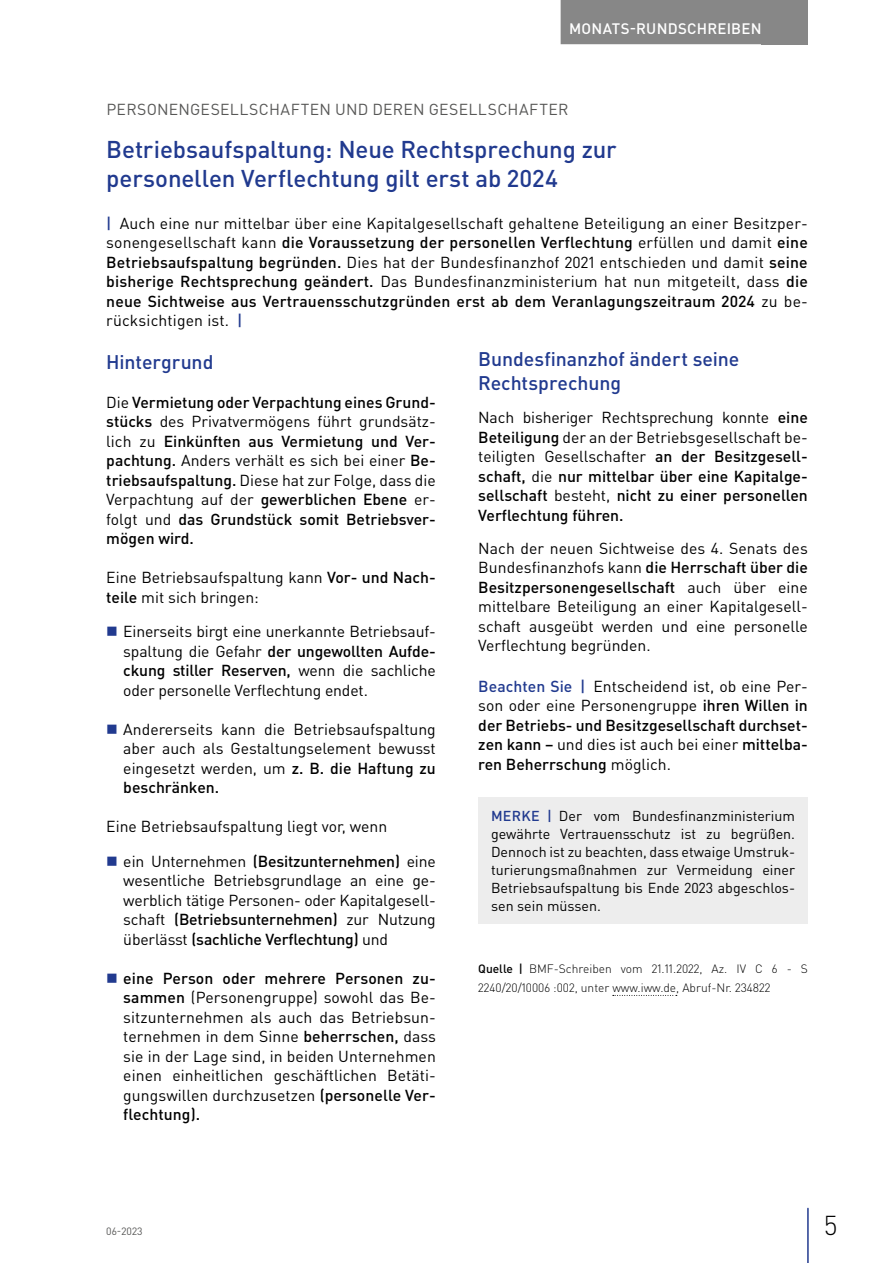
<style>
.page{position:relative;width:893px;height:1263px;background:#fff}
.page>*{position:absolute;margin:0;border:0;box-sizing:border-box;transform-origin:0 0}
.t1{font:300 27px "DIN Pro";color:#000}
.t2{font:500 24px/28.5px "DIN Pro";letter-spacing:-.005em;color:#213a8f}
.t3{font:500 19.5px/24px "DIN Pro";letter-spacing:-.005em;color:#213a8f}
.t4{font:15.75px/19.5px "DIN Pro";color:#000;text-align:justify}
.t5{font:500 15.75px/19.5px "DIN Pro";color:#000;text-align:justify}
.t6{font:15.75px "DIN Pro";letter-spacing:.015em;color:#575756}
.t7{font:500 15px "DIN Pro";letter-spacing:.015em;color:#fff}
.t8{font:14.25px/18px "DIN Pro";color:#000;text-align:justify}
.t9{font:300 12px/19.5px "DIN Pro";color:#000}
.t10{font:10.5px "DIN Pro";color:#575756}
.s1{font-weight:500;color:#213a8f}
.s2{font-weight:500}
.s3{font-weight:400}
.s4{color:#213a8f}
</style>
<div class="page">
<div style="left:762px;top:0;width:46px;height:44px;background:#878787"></div>
<hr style="left:807px;top:1208px;width:2px;height:55px;background:#213a8f">
<div style="left:561px;top:0;width:209px;height:44px;background:#878787"></div>
<svg style="left:613px;top:995px;width:64px;height:1px"></svg>
<div style="left:478px;top:797px;width:330px;height:127px;background:#ededed"></div>
<p class="t7" style="left:569px;top:18px;width:194px">MONATS-RUNDSCHREIBEN</p>
<p class="t6" style="left:106px;top:98px;width:463px">PERSONENGESELLSCHAFTEN UND DEREN GESELLSCHAFTER</p>
<h2 class="t2" style="left:106px;top:134px;width:512px">Betriebsaufspaltung: Neue Rechtsprechung zur personellen Verflechtung gilt erst ab 2024</h2>
<p class="t4" style="left:106px;top:213px;width:703px"><span class="s1">|</span> Auch eine nur mittelbar über eine Kapitalgesellschaft gehaltene Beteiligung an einer Besitzper&shy;sonengesellschaft kann <span class="s2">die Voraussetzung der personellen Verflechtung</span> erfüllen und damit <span class="s2">eine Betriebsaufspaltung begründen.</span> Dies hat der Bundesfinanzhof 2021 entschieden und damit <span class="s2">seine bisherige Rechtsprechung geändert.</span> Das Bundesfinanzministerium hat nun mitgeteilt, dass <span class="s2">die neue Sichtweise aus Vertrauensschutzgründen erst ab dem Veranlagungszeitraum 2024</span> zu be&shy;rücksichtigen ist. <span class="s1">|</span></p>
<p class="t3" style="left:106px;top:349px;width:109px">Hintergrund</p>
<p class="t5" style="left:106px;top:392px;width:331px"><span class="s3">Die</span> Vermietung oder Verpachtung eines Grund&shy;stücks <span class="s3">des Privatvermögens führt grundsätz&shy;lich zu</span> Einkünften aus Vermietung und Ver&shy;pachtung. <span class="s3">Anders verhält es sich bei einer</span> Be&shy;triebsaufspaltung. <span class="s3">Diese hat zur Folge, dass die Verpachtung auf der</span> gewerblichen Ebene <span class="s3">er&shy;folgt und</span> das Grundstück somit Betriebsver&shy;mögen wird.</p>
<p class="t4" style="left:106px;top:567px;width:331px">Eine Betriebsaufspaltung kann <span class="s2">Vor- und Nach&shy;teile</span> mit sich bringen:</p>
<p class="t4" style="left:123px;top:621px;width:314px">Einerseits birgt eine unerkannte Betriebsauf&shy;spaltung die Gefahr <span class="s2">der ungewollten Aufde&shy;ckung stiller Reserven,</span> wenn die sachliche oder personelle Verflechtung endet.</p>
<p class="t4" style="left:123px;top:719px;width:314px">Andererseits kann die Betriebsaufspaltung aber auch als Gestaltungselement bewusst eingesetzt werden, um <span class="s2">z. B. die Haftung zu beschränken.</span></p>
<p class="t4" style="left:123px;top:809px;width:314px;line-height:34.5px;text-indent:-17px">Eine Betriebsaufspaltung liegt vor, wenn<br>ein Unternehmen <span class="s2">(Besitzunternehmen)</span> eine</p>
<p class="t4" style="left:123px;top:870px;width:314px">wesentliche Betriebsgrundlage an eine ge&shy;werblich tätige Personen- oder Kapitalgesell&shy;schaft <span class="s2">(Betriebsunternehmen)</span> zur Nutzung überlässt <span class="s2">(sachliche Verflechtung)</span> und</p>
<p class="t4" style="left:123px;top:968px;width:314px"><span class="s2">eine Person oder mehrere Personen zu&shy;sammen</span> (Personengruppe) sowohl das Be&shy;sitzunternehmen als auch das Betriebsun&shy;ternehmen in dem Sinne <span class="s2">beherrschen,</span> dass sie in der Lage sind, in beiden Unternehmen einen einheitlichen geschäftlichen Betäti&shy;gungswillen durchzusetzen <span class="s2">(personelle Ver&shy;flechtung).</span></p>
<p class="t3" style="left:478px;top:347px;width:263px">Bundesfinanzhof ändert seine<br>Rechtsprechung</p>
<p class="t5" style="left:478px;top:407px;width:331px"><span class="s3">Nach bisheriger Rechtsprechung konnte</span> eine Beteiligung <span class="s3">der an der Betriebsgesellschaft be&shy;teiligten Gesellschafter</span> an der Besitzgesell&shy;schaft, <span class="s3">die</span> nur mittelbar über eine Kapitalge&shy;sellschaft <span class="s3">besteht,</span> nicht zu einer personellen Verflechtung führen.</p>
<p class="t4" style="left:478px;top:538px;width:331px">Nach der neuen Sichtweise des 4. Senats des Bundesfinanzhofs kann <span class="s2">die Herrschaft über die Besitzpersonengesellschaft</span> auch über eine mittelbare Beteiligung an einer Kapitalgesell&shy;schaft ausgeübt werden und eine personelle Verflechtung begründen.</p>
<p class="t5" style="left:478px;top:676px;width:331px"><span class="s4">Beachten Sie |</span> <span class="s3">Entscheidend ist, ob eine Per&shy;son oder eine Personengruppe</span> ihren Willen in der Betriebs- und Besitzgesellschaft durchset&shy;zen kann – <span class="s3">und dies ist auch bei einer</span> mittelba&shy;ren Beherrschung <span class="s3">möglich.</span></p>
<p class="t8" style="left:491px;top:806px;width:306px"><span class="s1">MERKE |</span> Der vom Bundesfinanzministerium gewährte Vertrauensschutz ist zu begrüßen.<br>Dennoch ist zu beachten, dass etwaige Umstruk&shy;turierungsmaßnahmen zur Vermeidung einer Betriebsaufspaltung bis Ende 2023 abgeschlos&shy;sen sein müssen.</p>
<p class="t9" style="left:478px;top:958px;width:331px"><span class="s2">Quelle |</span> BMF-Schreiben vom 21.11.2022, Az. IV C 6 - S<br>2240/20/10006 :002, unter www.iww.de, Abruf-Nr. 234822</p>
<p class="t10" style="left:106px;top:1224px;width:38px">06-2023</p>
<h1 class="t1" style="left:824px;top:1207px;width:15px">5</h1>
</div>
